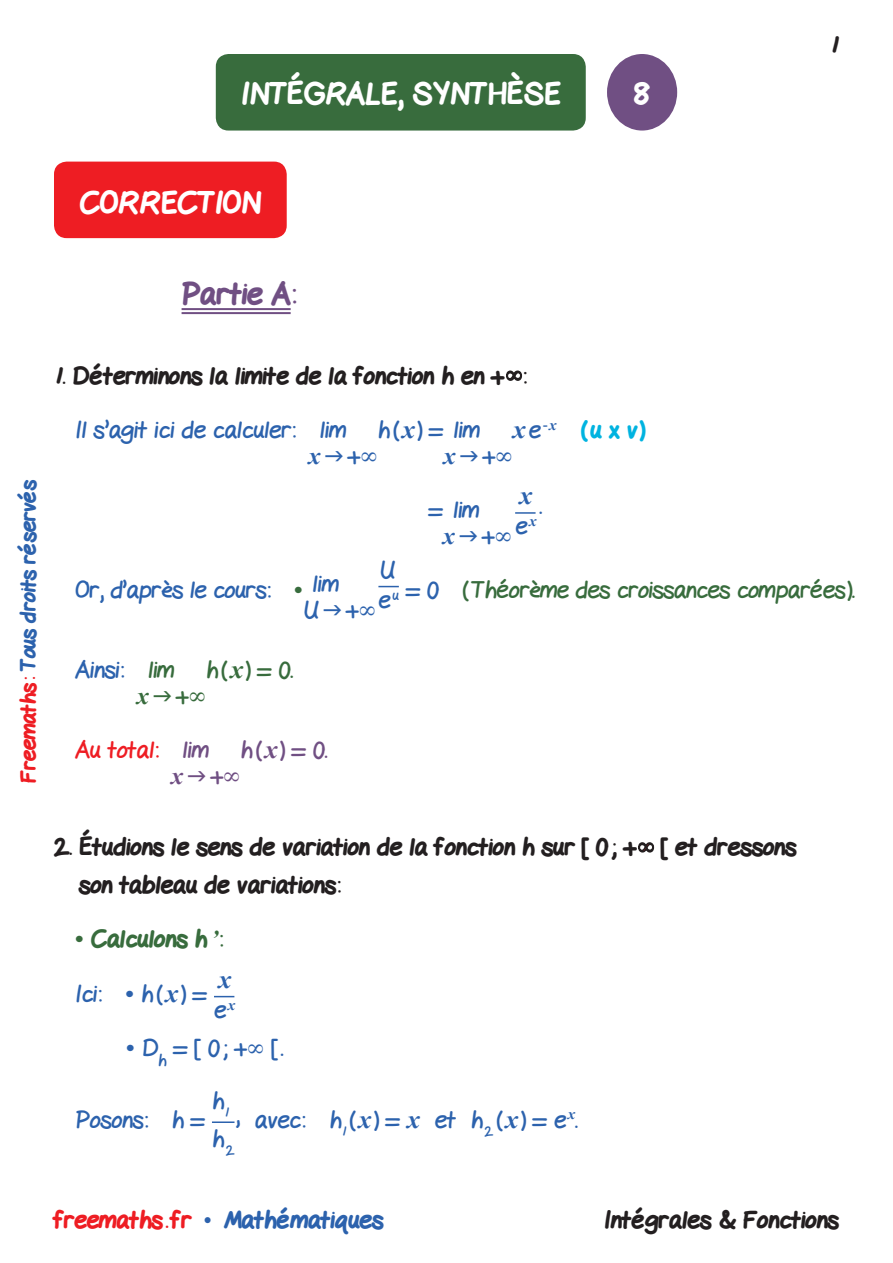
<style>
.page{position:relative;width:893px;height:1263px;background:#fff}
.page>*{position:absolute;margin:0;border:0;box-sizing:border-box;transform-origin:0 0}
.t1{font:800 30px "Gel Pen";color:#fff}
.partie{font:800 30px "Gel Pen";color:#704f83}
.Texte{font:italic 700 25.5px "Times New Roman";color:#2c62ad}
.Sous_titre{font:800 24px/37.5px "Gel Pen";color:#231f20}
.Texte-2{font:24px "Gel Pen";color:#2c62ad}
.Texte-3{font:24px "Gel Pen";letter-spacing:-.01em;color:#386c3d}
.t2{font:800 24px "Gel Pen";color:#2c62ad}
.Texte-4{font:800 24px "Gel Pen";color:#386c3d}
.Texte-5{font:24px "Gel Pen";color:#704f83}
.Texte-6{font:italic 700 24px "Times New Roman";color:#2c62ad}
.Texte-7{font:800 24px "Gel Pen";color:#00b3e0}
.Texte-8{font:24px "Gel Pen";color:#ee1d23}
.Texte-9{font:italic 700 24px "Times New Roman";color:#386c3d}
.Texte-10{font:italic 700 24px "Times New Roman";color:#704f83}
.t3{font:800 21px "Gel Pen";letter-spacing:-.01em;color:#2c62ad}
.s1{color:#ee1d23}
.s2{font-family:"Gel Pen";font-weight:400;font-style:normal}
.s3{font-family:"Times New Roman";font-weight:700;font-style:italic;font-size:25.5px}
.s4{font-family:"Times New Roman";font-weight:700;font-style:italic;font-size:25.5px;color:#2c62ad}
.s5{font-weight:400;color:#2c62ad}
.s6{font-family:"Times New Roman";font-weight:700;color:#386c3d}
.s7{color:#2c62ad}
.s8{font-family:"Times New Roman";font-weight:700}
.s9{font-family:"Times New Roman";font-weight:700;font-style:italic}
.s10{font-family:"Times New Roman";font-weight:400}
</style>
<div class="page">
<div style="left:54px;top:162px;width:233px;height:76px;background:#ee1d23;border-radius:13px"></div>
<hr style="left:182px;top:308px;width:109px;height:2px;background:#704f83">
<hr style="left:182px;top:312px;width:109px;height:2px;background:#704f83">
<svg style="left:506px;top:370px;width:17px;height:11px"></svg>
<hr style="left:515px;top:512px;width:21px;height:2px;background:#2c62ad">
<svg style="left:378px;top:586px;width:21px;height:1px"></svg>
<svg style="left:638px;top:842px;width:17px;height:11px"></svg>
<svg style="left:214px;top:996px;width:20px;height:1px"></svg>
<hr style="left:212px;top:1121px;width:22px;height:2px;background:#2c62ad">
<div style="left:216px;top:54px;width:370px;height:77px;background:#386c3d;border-radius:13px"></div>
<div style="left:607px;top:54px;width:70px;height:77px;background:#704f83;border-radius:50%"></div>
<p class="t1" style="left:241px;top:72px;width:321px">INTÉGRALE, SYNTHÈSE</p>
<p class="t1" style="left:633px;top:72px;width:18px">8</p>
<p class="Sous_titre" style="left:830px;top:25px;width:10px">1</p>
<p class="t1" style="left:80px;top:181px;width:183px">CORRECTION</p>
<p class="partie" style="left:182px;top:272px;width:116px">Partie A:</p>
<p class="t3" style="left:13px;top:783px;width:305px;rotate:-90deg"><span class="s1">Freemaths:</span> Tous droits réservés</p>
<p class="Sous_titre" style="left:54px;top:356px;width:474px">1. Déterminons la limite de la fonction h en + :</p>
<p class="Texte-2" style="left:75px;top:410px;width:222px">Il s’agit ici de calculer:</p>
<p class="Texte-2" style="left:320px;top:410px;width:28px">lim</p>
<p class="Texte-6" style="left:309px;top:439px;width:71px">x <span class="s2">+</span>∞</p>
<p class="Texte-2" style="left:378px;top:410px;width:103px">h(<span class="s3">x</span>) = lim</p>
<p class="Texte-6" style="left:443px;top:439px;width:71px">x <span class="s2">+</span>∞</p>
<p class="Texte-7" style="left:513px;top:413px;width:134px"><span class="s4">x</span><span class="s5">e</span><sup>-</sup><sup>x</sup> (u x v)</p>
<p class="Texte" style="left:520px;top:478px;width:14px">x</p>
<p class="Texte-2" style="left:515px;top:506px;width:23px">e<sup>x</sup></p>
<p class="Texte-2" style="left:429px;top:490px;width:52px">= lim</p>
<p class="Texte-6" style="left:443px;top:519px;width:71px">x <span class="s2">+</span>∞</p>
<p class="Texte-2" style="left:539px;top:486px;width:4px">.</p>
<p class="Texte-2" style="left:379px;top:550px;width:18px">U</p>
<p class="Texte-2" style="left:379px;top:580px;width:21px">e<sup>u</sup></p>
<p class="Texte-2" style="left:75px;top:570px;width:229px">Or, d’après le cours: <span class="s6">•</span></p>
<p class="Texte-2" style="left:312px;top:564px;width:28px">lim</p>
<p class="Texte-2" style="left:302px;top:590px;width:75px">U +∞</p>
<p class="Texte-3" style="left:407px;top:570px;width:449px"><span class="s7">= 0</span> (Théorème des croissances comparées).</p>
<p class="Texte-2" style="left:75px;top:650px;width:50px">Ainsi:</p>
<p class="Texte-3" style="left:148px;top:650px;width:28px">lim</p>
<p class="Texte-9" style="left:137px;top:679px;width:71px">x <span class="s2">+</span>∞</p>
<p class="Texte-3" style="left:206px;top:650px;width:88px">h(<span class="s3">x</span>) = 0.</p>
<p class="Texte-8" style="left:75px;top:730px;width:85px">Au total:</p>
<p class="Texte-5" style="left:183px;top:730px;width:28px">lim</p>
<p class="Texte-10" style="left:171px;top:759px;width:71px">x <span class="s2">+</span>∞</p>
<p class="Texte-5" style="left:241px;top:730px;width:88px">h(<span class="s3">x</span>) = 0.</p>
<p class="Sous_titre" style="left:79px;top:827px;width:719px;text-indent:-25px">2. Étudions le sens de variation de la fonction h sur [ 0; + [ et dressons son tableau de variations:</p>
<p class="Texte-4" style="left:75px;top:922px;width:149px"><span class="s8">•</span> Calculons h<span class="s9">’</span>:</p>
<p class="Texte-2" style="left:75px;top:974px;width:133px">Ici: <span class="s8">•</span> h(<span class="s3">x</span>) =</p>
<p class="Texte" style="left:218px;top:962px;width:14px">x</p>
<p class="Texte-2" style="left:214px;top:990px;width:23px">e<sup>x</sup></p>
<p class="Texte-2" style="left:126px;top:1028px;width:159px"><span class="s8">•</span> D<sub>h</sub> = [ 0; +∞ [.</p>
<p class="Texte-2" style="left:75px;top:1100px;width:131px">Posons: h =</p>
<p class="Texte-2" style="left:212px;top:1081px;width:18px">h<sub>1</sub></p>
<p class="Texte-2" style="left:212px;top:1119px;width:24px">h<sub>2</sub></p>
<p class="Texte-2" style="left:235px;top:1100px;width:344px">, avec: h<sub>1</sub>(<span class="s3">x</span>) = <span class="s3">x</span> et h<sub>2</sub>(<span class="s3">x</span>) = e<sup>x</sup>.</p>
<p class="t2" style="left:54px;top:1202px;width:331px"><span class="s1">freemaths . fr</span> <span class="s10">•</span> Mathématiques</p>
<p class="Sous_titre" style="left:604px;top:1200px;width:236px">Intégrales &amp; Fonctions</p>
</div>
